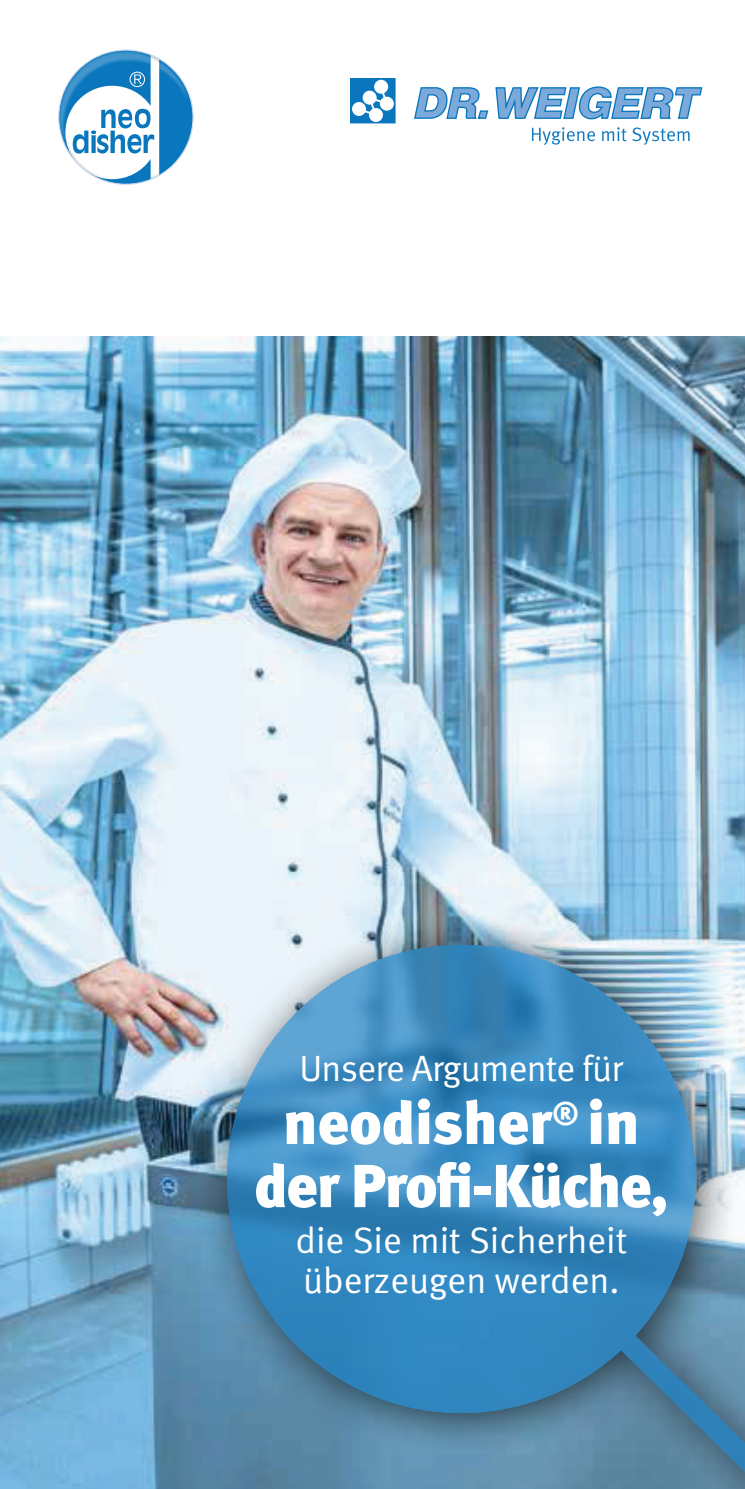
<style>
.page{position:relative;width:745px;height:1489px;background:#fff}
.page>*{position:absolute;margin:0;border:0;box-sizing:border-box;transform-origin:0 0}
.t1{font:900 60.5px/63.2px "Meta";letter-spacing:-.015em;color:#fff;text-align:center}
.t2{font:36.5px/40.5px "Meta Normal LF";color:#fff}
.t3{font:36.5px "Meta Normal LF";letter-spacing:-.02em;color:#fff}
</style>
<div class="page">
<img style="left:0;top:337px;width:744px;height:1151px">
<svg style="left:193px;top:911px;width:551px;height:577px;background:#5a96bd"></svg>
<div style="left:350px;top:79px;width:44px;height:44px;background:#0976bd"></div>
<div style="left:350px;top:78px;width:45px;height:45px;border:1px solid #0976bd"></div>
<div style="left:374px;top:80px;width:14px;height:14px;background:#fff;border-radius:50%"></div>
<div style="left:369px;top:108px;width:14px;height:14px;background:#fff;border-radius:50%"></div>
<div style="left:379px;top:97px;width:14px;height:14px;background:#fff;border-radius:50%"></div>
<div style="left:352px;top:102px;width:14px;height:14px;background:#fff;border-radius:50%"></div>
<svg style="left:356px;top:84px;width:33px;height:34px"></svg>
<svg style="left:414px;top:86px;width:288px;height:59px"></svg>
<svg style="left:59px;top:51px;width:134px;height:133px"></svg>
<p class="t3" style="left:299px;top:1046px;width:325px">Unsere Argumente für</p>
<h1 class="t1" style="left:254px;top:1090px;width:415px">neodisher<sup>®</sup> in der Profi-Küche,</h1>
<p class="t2" style="left:295px;top:1219px;width:333px">die Sie mit Sicherheit überzeugen werden.</p>
</div>
